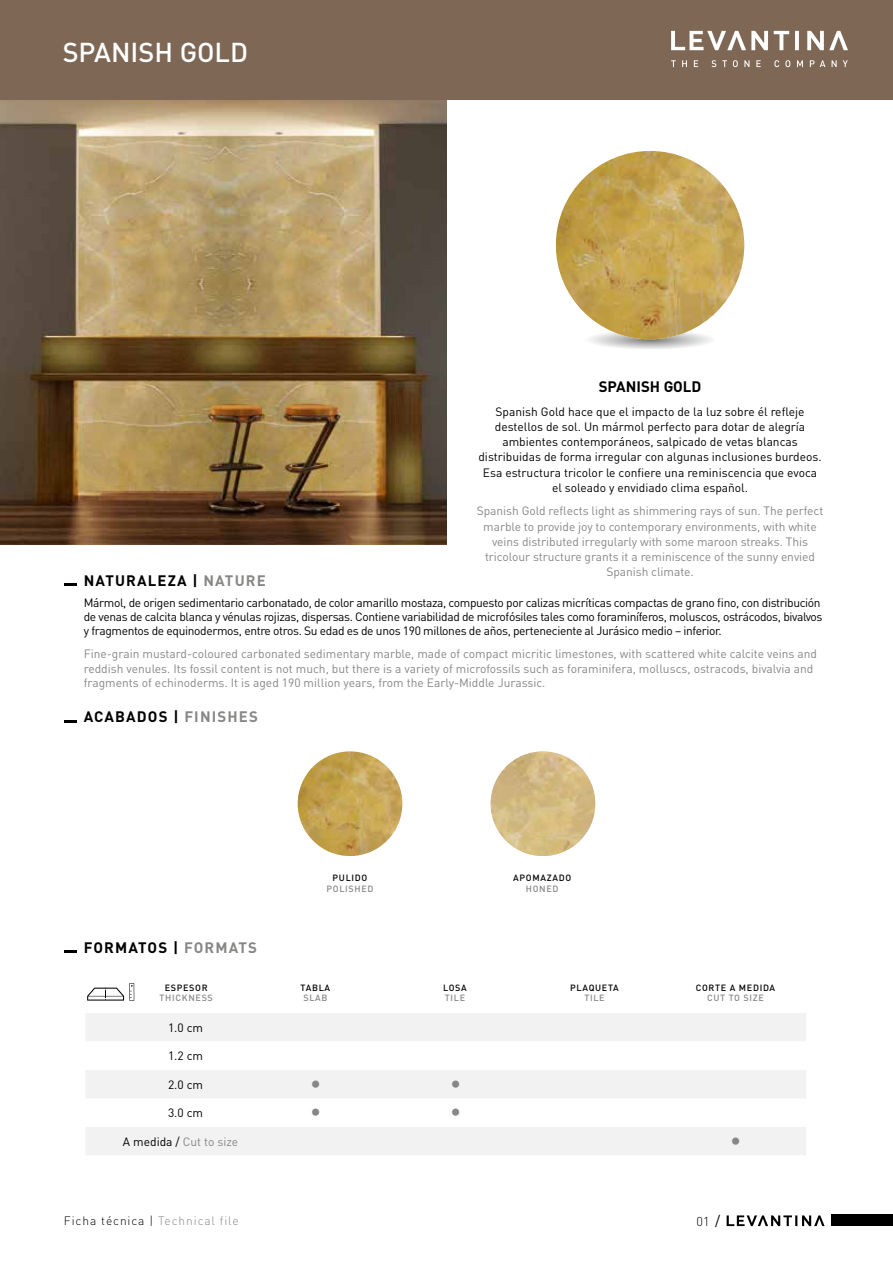
<style>
.page{position:relative;width:893px;height:1263px;background:#fff}
.page>*{position:absolute;margin:0;border:0;box-sizing:border-box;transform-origin:0 0}
.t1{font:500 27px "DIN";color:#fff}
.t2{font:27px "Minion Pro";color:#878786}
.t3{font:700 15px "DIN";letter-spacing:.075em;color:#000}
.t4{font:700 15px "DIN";color:#000}
.t5{font:300 12.75px "DIN";color:#000}
.t6{font:12px/15.1px "DIN";letter-spacing:-.005em;color:#878786;text-align:center}
.t7{font:12px/14.4px "DIN";letter-spacing:-.03em;color:#000}
.t8{font:12px/15.1px "DIN";color:#000;text-align:center}
.t9{font:300 12px "DIN";letter-spacing:.075em;color:#000}
.t10{font:500 9px "DIN";letter-spacing:.075em;color:#000}
.t11{font:500 9px "DIN";letter-spacing:.075em;color:#878786}
.s1{color:#878786}
.s2{color:#000}
.s3{font-family:"DIN Regular Alternate";font-weight:400;font-size:14.25px}
</style>
<div class="page">
<img style="left:0;top:100px;width:446px;height:444px">
<div style="left:0;top:0;width:893px;height:100px;background:#7e6855"></div>
<svg style="left:590px;top:329px;width:121px;height:20px"></svg>
<img style="left:556px;top:151px;width:188px;height:188px;border-radius:94px">
<svg style="left:64px;top:584px;width:13px;height:2px"></svg>
<svg style="left:64px;top:720px;width:13px;height:2px"></svg>
<svg style="left:64px;top:951px;width:13px;height:2px"></svg>
<svg style="left:87px;top:983px;width:47px;height:18px"></svg>
<svg style="left:86px;top:1013px;width:720px;height:142px;fill:#f2f2f2"></svg>
<svg style="left:86px;top:1041px;width:720px;height:29px"></svg>
<svg style="left:166px;top:1017px;width:39px;height:18px"></svg>
<svg style="left:164px;top:1077px;width:41px;height:15px"></svg>
<div style="left:119px;top:1129px;width:123px;height:21px;background:#f2f2f2"></div>
<div style="left:831px;top:1215px;width:62px;height:11px;background:#000"></div>
<svg style="left:727px;top:1215px;width:98px;height:11px"></svg>
<svg style="left:491px;top:751px;width:104px;height:105px;fill:#d3ba81"></svg>
<img style="left:298px;top:751px;width:104px;height:105px;border-radius:52px">
<img style="left:671px;top:30px;width:177px;height:38px">
<h1 class="t1" style="left:63px;top:34px;width:187px">SPANISH GOLD</h1>
<p class="t4" style="left:599px;top:377px;width:104px">SPANISH GOLD</p>
<p class="t8" style="left:478px;top:404px;width:345px">Spanish Gold hace que el impacto de la luz sobre él refleje destellos de sol. Un mármol perfecto para dotar de alegría ambientes contemporáneos, salpicado de vetas blancas distribuidas de forma irregular con algunas inclusiones burdeos.<br>Esa estructura tricolor le confiere una reminiscencia que evoca el soleado y envidiado clima español.</p>
<p class="t6" style="left:477px;top:504px;width:348px">Spanish Gold reflects light as shimmering rays of sun. The perfect marble to provide joy to contemporary environments, with white veins distributed irregularly with some maroon streaks. This tricolour structure grants it a reminiscence of the sunny envied Spanish climate.</p>
<p class="t3" style="left:84px;top:570px;width:184px">NATURALEZA | <span class="s1">NATURE</span></p>
<p class="t7" style="left:84px;top:595px;width:740px">Mármol, de origen sedimentario carbonatado, de color amarillo mostaza, compuesto por calizas micríticas compactas de grano fino, con distribución de venas de calcita blanca y vénulas rojizas, dispersas. Contiene variabilidad de microfósiles tales como foraminíferos, moluscos, ostrácodos, bivalvos y fragmentos de equinodermos, entre otros. Su edad es de unos 190 millones de años, perteneciente al Jurásico medio – inferior.</p>
<p class="t6" style="left:84px;top:647px;width:735px;line-height:14.4px;text-align:left">Fine-grain mustard-coloured carbonated sedimentary marble, made of compact micritic limestones, with scattered white calcite veins and reddish venules. Its fossil content is not much, but there is a variety of microfossils such as foraminifera, molluscs, ostracods, bivalvia and fragments of echinoderms. It is aged 190 million years, from the Early-Middle Jurassic.</p>
<p class="t3" style="left:84px;top:707px;width:176px">ACABADOS | <span class="s1">FINISHES</span></p>
<p class="t3" style="left:84px;top:937px;width:175px">FORMATOS | <span class="s1">FORMATS</span></p>
<p class="t10" style="left:165px;top:981px;width:44px">ESPESOR</p>
<p class="t11" style="left:160px;top:992px;width:55px">THICKNESS</p>
<p class="t10" style="left:333px;top:872px;width:36px">PULIDO</p>
<p class="t11" style="left:327px;top:883px;width:48px">POLISHED</p>
<p class="t10" style="left:301px;top:981px;width:31px">TABLA</p>
<p class="t11" style="left:303px;top:992px;width:26px">SLAB</p>
<p class="t10" style="left:443px;top:981px;width:25px">LOSA</p>
<p class="t11" style="left:445px;top:992px;width:22px">TILE</p>
<p class="t10" style="left:513px;top:872px;width:59px">APOMAZADO</p>
<p class="t11" style="left:526px;top:883px;width:34px">HONED</p>
<p class="t10" style="left:570px;top:981px;width:50px">PLAQUETA</p>
<p class="t11" style="left:584px;top:992px;width:22px">TILE</p>
<p class="t10" style="left:696px;top:981px;width:81px">CORTE A MEDIDA</p>
<p class="t11" style="left:707px;top:992px;width:58px">CUT TO SIZE</p>
<p class="t7" style="left:168px;top:1020px;width:37px">1.0 cm</p>
<p class="t7" style="left:168px;top:1049px;width:37px">1.2 cm</p>
<p class="t7" style="left:168px;top:1077px;width:37px">2.0 cm</p>
<h1 class="t2" style="left:310px;top:1063px;width:12px">•</h1>
<h1 class="t2" style="left:450px;top:1063px;width:12px">•</h1>
<p class="t7" style="left:168px;top:1106px;width:37px">3.0 cm</p>
<h1 class="t2" style="left:310px;top:1091px;width:12px">•</h1>
<h1 class="t2" style="left:450px;top:1091px;width:12px">•</h1>
<p class="t6" style="left:123px;top:1134px;width:117px"><span class="s2">A medida /</span> Cut to size</p>
<h1 class="t2" style="left:730px;top:1120px;width:12px">•</h1>
<p class="t9" style="left:64px;top:1213px;width:176px">Ficha técnica | <span class="s1">Technical file</span></p>
<p class="t5" style="left:696px;top:1213px;width:25px">01 <span class="s3">/</span></p>
</div>
